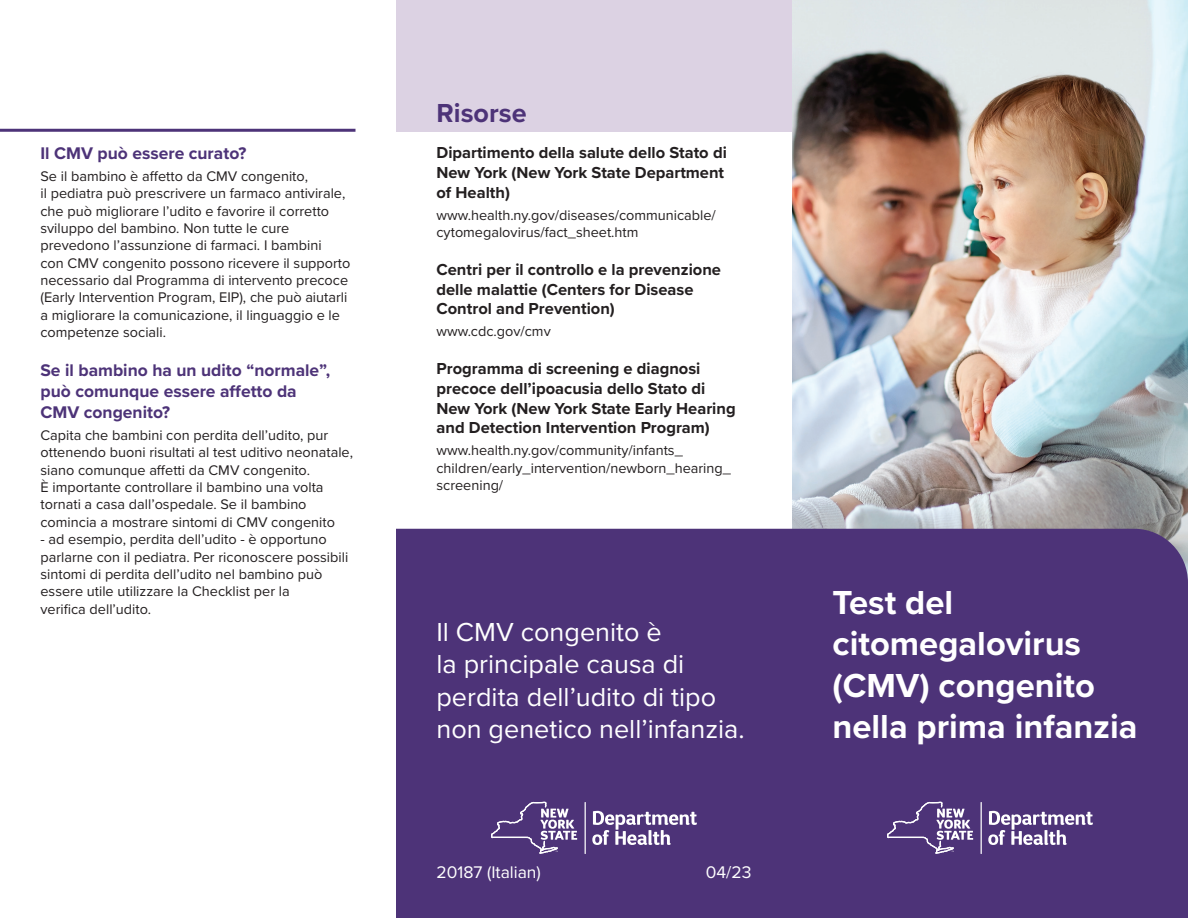
<style>
.page{position:relative;width:1188px;height:918px;background:#fff}
.page>*{position:absolute;margin:0;border:0;box-sizing:border-box;transform-origin:0 0}
.t1{font:700 34.5px/41.4px "Proxima Nova";color:#fff}
.t2{font:27px/32.4px "Proxima Nova";color:#fff}
.t3{font:700 27px "Proxima Nova";color:#4d3378}
.t4{font:700 17.4px/21px "Proxima Nova";color:#4d3378}
.t5{font:17.4px "Proxima Nova";color:#fff}
.t6{font:700 16.5px/19.8px "Proxima Nova";color:#231f20}
.t7{font:14.4px/17.4px "Proxima Nova";color:#231f20}
</style>
<div class="page">
<div style="left:396px;top:0;width:792px;height:132px;background:#dcd2e3"></div>
<img style="left:792px;top:0;width:396px;height:529px">
<div style="left:396px;top:529px;width:792px;height:389px;background:#4d3378"></div>
<svg style="left:988px;top:811px;width:105px;height:34px"></svg>
<hr style="left:981px;top:802px;width:1px;height:52px;background:#fff">
<svg style="left:887px;top:802px;width:86px;height:52px;background:#6c578f"></svg>
<svg style="left:592px;top:811px;width:105px;height:34px"></svg>
<hr style="left:585px;top:802px;width:1px;height:52px;background:#fff">
<svg style="left:491px;top:802px;width:86px;height:52px;background:#6c578f"></svg>
<hr style="left:0;top:129px;width:356px;height:3px;background:#4d3378">
<p class="t4" style="left:40px;top:142px;width:207px">Il CMV può essere curato?</p>
<p class="t7" style="left:40px;top:167px;width:312px">Se il bambino è affetto da CMV congenito,<br>il pediatra può prescrivere un farmaco antivirale, che può migliorare l’udito e favorire il corretto sviluppo del bambino. Non tutte le cure prevedono l’assunzione di farmaci. I bambini<br>con CMV congenito possono ricevere il supporto necessario dal Programma di intervento precoce (Early Intervention Program, EIP), che può aiutarli a migliorare la comunicazione, il linguaggio e le competenze sociali.</p>
<p class="t4" style="left:40px;top:359px;width:291px">Se il bambino ha un udito “normale”, può comunque essere affetto da<br>CMV congenito?</p>
<p class="t7" style="left:40px;top:426px;width:314px">Capita che bambini con perdita dell’udito, pur ottenendo buoni risultati al test uditivo neonatale, siano comunque affetti da CMV congenito.<br>È importante controllare il bambino una volta tornati a casa dall’ospedale. Se il bambino comincia a mostrare sintomi di CMV congenito</p>
<p class="t7" style="left:40px;top:530px;width:309px">- ad esempio, perdita dell’udito - è opportuno parlarne con il pediatra. Per riconoscere possibili sintomi di perdita dell’udito nel bambino può essere utile utilizzare la Checklist per la<br>verifica dell’udito.</p>
<p class="t3" style="left:436px;top:93px;width:92px">Risorse</p>
<p class="t6" style="left:436px;top:142px;width:292px">Dipartimento della salute dello Stato di<br>New York (New York State Department of Health)</p>
<p class="t7" style="left:436px;top:206px;width:281px">www.health.ny.gov/diseases/communicable/ cytomegalovirus/fact_sheet.htm</p>
<p class="t6" style="left:436px;top:259px;width:286px">Centri per il controllo e la prevenzione delle malattie (Centers for Disease<br>Control and Prevention)</p>
<p class="t7" style="left:436px;top:322px;width:116px">www.cdc.gov/cmv</p>
<p class="t6" style="left:436px;top:358px;width:301px">Programma di screening e diagnosi precoce dell’ipoacusia dello Stato di New York (New York State Early Hearing and Detection Intervention Program)</p>
<p class="t7" style="left:436px;top:441px;width:296px">www.health.ny.gov/community/infants_ children/early_intervention/newborn_hearing_ screening/</p>
<p class="t2" style="left:436px;top:615px;width:310px">Il CMV congenito è<br>la principale causa di perdita dell’udito di tipo non genetico nell’infanzia.</p>
<p class="t5" style="left:436px;top:859px;width:106px">20187 (Italian)</p>
<p class="t5" style="left:706px;top:859px;width:47px">04/23</p>
<p class="t1" style="left:832px;top:581px;width:307px">Test del citomegalovirus (CMV) congenito nella prima infanzia</p>
</div>
